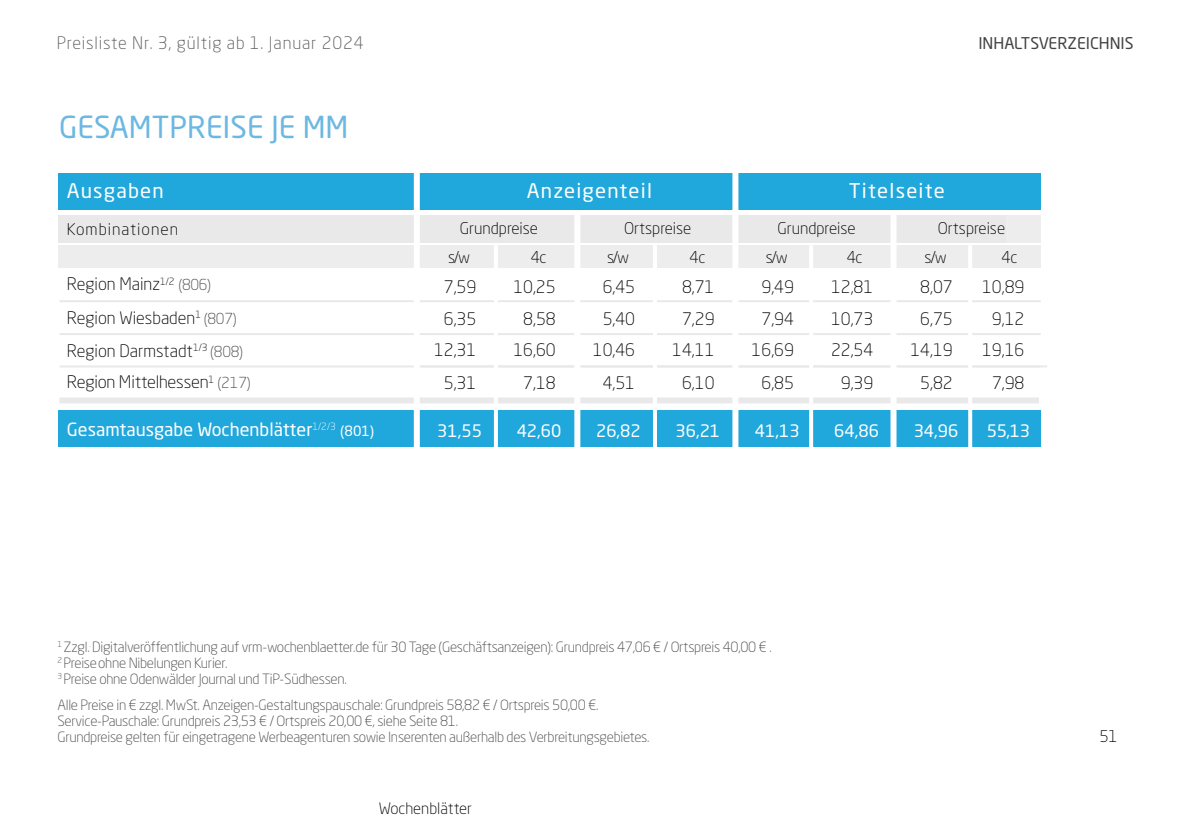
<style>
.page{position:relative;width:1191px;height:840px;background:#fff}
.page>*{position:absolute;margin:0;border:0;box-sizing:border-box;transform-origin:0 0}
.t1{font:30px "Neo Sans Std";color:#6cb8e2}
.t2{font:20px "Neo Sans Std";letter-spacing:.06em;color:#fff}
.t3{font:18px "Neo Sans Std";color:#fff}
.t4{font:300 17px/33.4px "Neo Sans Std";color:#000}
.t5{font:17px "Neo Sans Std";color:#fff}
.t6{font:300 17px "Neo Sans Std";letter-spacing:.05em;color:#58585a}
.t7{font:300 16px "Neo Sans Std";color:#000}
.t8{font:16px "Neo Sans Std";color:#434345}
.t9{font:300 16px "Neo Sans Std";letter-spacing:.06em;color:#000}
.t10{font:300 15.6px "Neo Sans Std";color:#000}
.t11{font:300 14px/16px "Neo Sans Std";letter-spacing:-.02em;color:#4b4b4d}
.s1{font-size:15px;color:#4b4b4d}
.s2{font-size:14px}
</style>
<div class="page">
<div style="left:58px;top:410px;width:982px;height:37px;background:#20a7db"></div>
<div style="left:58px;top:215px;width:983px;height:27px;background:#e9e9ea"></div>
<div style="left:58px;top:245px;width:983px;height:23px;background:#e9e9ea"></div>
<div style="left:58px;top:173px;width:983px;height:37px;background:#20a7db"></div>
<hr style="left:975px;top:365px;width:72px;height:2px;background:#e9e9ea">
<hr style="left:60px;top:300px;width:980px;height:2px;background:#e9e9ea">
<hr style="left:60px;top:333px;width:980px;height:2px;background:#e9e9ea">
<hr style="left:60px;top:365px;width:980px;height:2px;background:#e9e9ea">
<div style="left:60px;top:397px;width:979px;height:6px;background:#e9e9ea"></div>
<div style="left:574px;top:213px;width:6px;height:250px;background:#fff"></div>
<div style="left:890px;top:214px;width:6px;height:257px;background:#fff"></div>
<div style="left:732px;top:165px;width:6px;height:298px;background:#fff"></div>
<div style="left:414px;top:159px;width:6px;height:304px;background:#fff"></div>
<hr style="left:494px;top:245px;width:4px;height:218px;background:#fff">
<hr style="left:809px;top:245px;width:4px;height:226px;background:#fff">
<hr style="left:653px;top:244px;width:4px;height:219px;background:#fff">
<hr style="left:968px;top:245px;width:4px;height:226px;background:#fff">
<p class="t6" style="left:57px;top:33px;width:309px">Preisliste Nr. 3, gültig ab 1. Januar 2024</p>
<h1 class="t1" style="left:59px;top:108px;width:291px">GESAMTPREISE JE MM</h1>
<h2 class="t2" style="left:67px;top:178px;width:98px">Ausgaben</h2>
<p class="t9" style="left:67px;top:219px;width:113px">Kombinationen</p>
<p class="t4" style="left:67px;top:267px;width:178px">Region Mainz<sup>1/2</sup> <span class="s1">(806)<br></span>Region Wiesbaden<sup>1</sup> <span class="s1">(807)<br></span>Region Darmstadt<sup>1/3</sup> <span class="s1">(808)</span></p>
<p class="t4" style="left:67px;top:365px;width:185px">Region Mittelhessen<sup>1</sup> <span class="s1">(217)</span></p>
<p class="t3" style="left:67px;top:418px;width:309px">Gesamtausgabe Wochenblätter<sup>1/2/3</sup> <span class="s2">(801)</span></p>
<p class="t8" style="left:978px;top:33px;width:157px">INHALTSVERZEICHNIS</p>
<h2 class="t2" style="left:527px;top:178px;width:127px">Anzeigenteil</h2>
<h2 class="t2" style="left:848px;top:178px;width:98px">Titelseite</h2>
<p class="t7" style="left:460px;top:219px;width:80px">Grundpreise</p>
<p class="t7" style="left:624px;top:219px;width:69px">Ortspreise</p>
<p class="t7" style="left:777px;top:219px;width:80px">Grundpreise</p>
<p class="t7" style="left:937px;top:219px;width:69px">Ortspreise</p>
<p class="t7" style="left:448px;top:247px;width:24px">s/w</p>
<p class="t7" style="left:531px;top:247px;width:17px">4c</p>
<p class="t7" style="left:607px;top:247px;width:24px">s/w</p>
<p class="t7" style="left:689px;top:247px;width:17px">4c</p>
<p class="t7" style="left:766px;top:247px;width:24px">s/w</p>
<p class="t7" style="left:846px;top:247px;width:17px">4c</p>
<p class="t7" style="left:924px;top:247px;width:24px">s/w</p>
<p class="t7" style="left:1001px;top:247px;width:17px">4c</p>
<p class="t4" style="left:444px;top:270px;width:34px">7,59</p>
<p class="t4" style="left:513px;top:270px;width:44px">10,25</p>
<p class="t4" style="left:602px;top:270px;width:34px">6,45</p>
<p class="t4" style="left:682px;top:270px;width:34px">8,71</p>
<p class="t4" style="left:761px;top:270px;width:34px">9,49</p>
<p class="t4" style="left:831px;top:270px;width:44px">12,81</p>
<p class="t4" style="left:920px;top:270px;width:34px">8,07</p>
<p class="t4" style="left:982px;top:270px;width:44px">10,89</p>
<p class="t4" style="left:444px;top:302px;width:34px">6,35</p>
<p class="t4" style="left:523px;top:302px;width:34px">8,58</p>
<p class="t4" style="left:602px;top:302px;width:34px">5,40</p>
<p class="t4" style="left:682px;top:302px;width:34px">7,29</p>
<p class="t4" style="left:761px;top:302px;width:34px">7,94</p>
<p class="t4" style="left:831px;top:302px;width:44px">10,73</p>
<p class="t4" style="left:920px;top:302px;width:34px">6,75</p>
<p class="t4" style="left:992px;top:302px;width:34px">9,12</p>
<p class="t4" style="left:434px;top:333px;width:44px">12,31</p>
<p class="t4" style="left:513px;top:333px;width:44px">16,60</p>
<p class="t4" style="left:593px;top:333px;width:44px">10,46</p>
<p class="t4" style="left:672px;top:333px;width:44px">14,11</p>
<p class="t4" style="left:751px;top:333px;width:44px">16,69</p>
<p class="t4" style="left:831px;top:333px;width:44px">22,54</p>
<p class="t4" style="left:910px;top:333px;width:44px">14,19</p>
<p class="t4" style="left:982px;top:333px;width:44px">19,16</p>
<p class="t4" style="left:444px;top:366px;width:34px">5,31</p>
<p class="t4" style="left:523px;top:366px;width:34px">7,18</p>
<p class="t4" style="left:602px;top:366px;width:34px">4,51</p>
<p class="t4" style="left:682px;top:366px;width:34px">6,10</p>
<p class="t4" style="left:761px;top:366px;width:34px">6,85</p>
<p class="t4" style="left:841px;top:366px;width:34px">9,39</p>
<p class="t4" style="left:920px;top:366px;width:34px">5,82</p>
<p class="t4" style="left:992px;top:366px;width:34px">7,98</p>
<p class="t5" style="left:437px;top:420px;width:46px">31,55</p>
<p class="t5" style="left:516px;top:420px;width:46px">42,60</p>
<p class="t5" style="left:596px;top:420px;width:46px">26,82</p>
<p class="t5" style="left:675px;top:420px;width:46px">36,21</p>
<p class="t5" style="left:755px;top:420px;width:46px">41,13</p>
<p class="t5" style="left:834px;top:420px;width:46px">64,86</p>
<p class="t5" style="left:913px;top:420px;width:46px">34,96</p>
<p class="t5" style="left:986px;top:420px;width:45px">55,13</p>
<p class="t11" style="left:57px;top:638px;width:716px"><sup>1</sup> Zzgl.<sup>.</sup> Digitalveröffentlichung auf vrm-wochenblaetter.de für 30 Tage (Geschäftsanzeigen): Grundpreis 47,06 € / Ortspreis 40,00 € .<br><sup>2</sup> Preiseohne Nibelungen Kurier.<br><sup>3</sup> Preise ohne Odenwälder Journal und TiP-Südhessen.</p>
<p class="t11" style="left:57px;top:696px;width:593px">Alle Preise in € zzgl. MwSt. Anzeigen-Gestaltungspauschale: Grundpreis 58,82 € / Ortspreis 50,00 €.<br>Service-Pauschale: Grundpreis 23,53 € / Ortspreis 20,00 €, siehe Seite 81.<br>Grundpreise gelten für eingetragene Werbeagenturen sowie Inserenten außerhalb des Verbreitungsgebietes.</p>
<p class="t10" style="left:379px;top:798px;width:95px">Wochenblätter</p>
<p class="t7" style="left:1099px;top:726px;width:20px">51</p>
</div>
